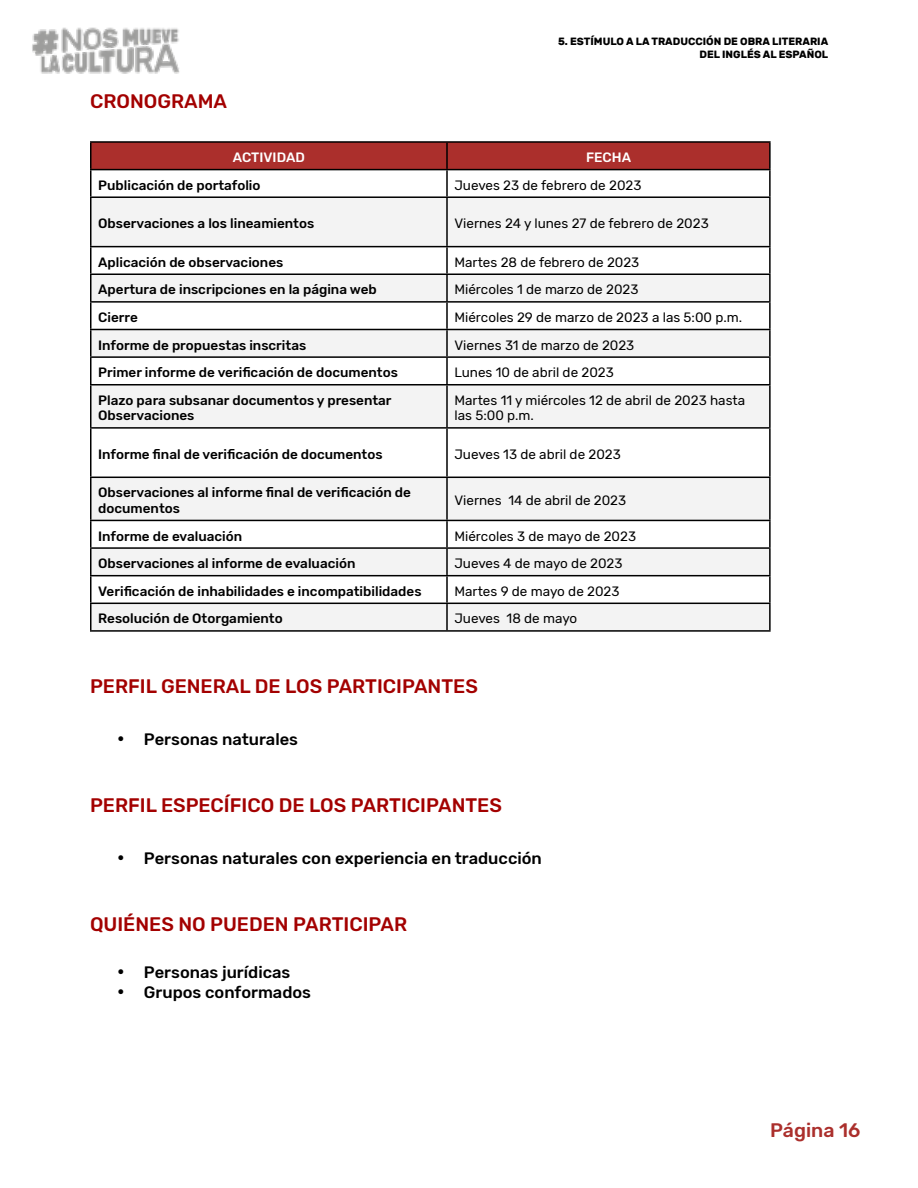
<style>
.page{position:relative;width:918px;height:1188px;background:#fff}
.page>*{position:absolute;margin:0;border:0;box-sizing:border-box;transform-origin:0 0}
.t1{font:500 19.5px "Rubik";color:#a30100}
.t2{font:500 19.5px "Rubik";color:#ab2f2c}
.t3{font:500 16.5px "Rubik";color:#000}
.t4{font:500 13.5px/15.6px "Rubik";color:#000}
.t5{font:13.5px/15.6px "Rubik";color:#000}
.t6{font:500 13.5px "Rubik";color:#fff}
.t7{font:700 10.5px/12.6px "Rubik";color:#000;text-align:right}
</style>
<div class="page">
<img style="left:32px;top:27px;width:148px;height:47px">
<div style="left:92px;top:143px;width:677px;height:26px;background:#ab2f2c"></div>
<svg style="left:92px;top:198px;width:677px;height:432px;fill:#f3f3f3"></svg>
<hr style="left:90px;top:141px;width:357px;height:2px;background:#000">
<hr style="left:447px;top:141px;width:324px;height:2px;background:#000">
<hr style="left:90px;top:169px;width:357px;height:1px;background:#000">
<hr style="left:447px;top:169px;width:324px;height:1px;background:#000">
<hr style="left:90px;top:196px;width:357px;height:2px;background:#000">
<hr style="left:447px;top:196px;width:324px;height:2px;background:#000">
<hr style="left:90px;top:246px;width:357px;height:1px;background:#000">
<hr style="left:447px;top:246px;width:324px;height:1px;background:#000">
<hr style="left:90px;top:274px;width:357px;height:1px;background:#000">
<hr style="left:447px;top:274px;width:324px;height:1px;background:#000">
<hr style="left:90px;top:301px;width:357px;height:2px;background:#000">
<hr style="left:447px;top:301px;width:324px;height:2px;background:#000">
<hr style="left:90px;top:329px;width:357px;height:1px;background:#000">
<hr style="left:447px;top:329px;width:324px;height:1px;background:#000">
<hr style="left:90px;top:356px;width:357px;height:2px;background:#000">
<hr style="left:447px;top:356px;width:324px;height:2px;background:#000">
<hr style="left:90px;top:384px;width:357px;height:1px;background:#000">
<hr style="left:447px;top:384px;width:324px;height:1px;background:#000">
<hr style="left:90px;top:427px;width:357px;height:2px;background:#000">
<hr style="left:447px;top:427px;width:324px;height:2px;background:#000">
<hr style="left:90px;top:477px;width:357px;height:1px;background:#000">
<hr style="left:447px;top:477px;width:324px;height:1px;background:#000">
<hr style="left:90px;top:520px;width:357px;height:1px;background:#000">
<hr style="left:447px;top:520px;width:324px;height:1px;background:#000">
<hr style="left:90px;top:547px;width:357px;height:2px;background:#000">
<hr style="left:447px;top:547px;width:324px;height:2px;background:#000">
<hr style="left:90px;top:575px;width:357px;height:1px;background:#000">
<hr style="left:447px;top:575px;width:324px;height:1px;background:#000">
<hr style="left:90px;top:603px;width:357px;height:1px;background:#000">
<hr style="left:447px;top:603px;width:324px;height:1px;background:#000">
<hr style="left:90px;top:630px;width:357px;height:2px;background:#000">
<hr style="left:447px;top:630px;width:324px;height:2px;background:#000">
<hr style="left:90px;top:143px;width:2px;height:26px;background:#000">
<hr style="left:90px;top:170px;width:2px;height:26px;background:#000">
<hr style="left:90px;top:198px;width:2px;height:48px;background:#000">
<hr style="left:90px;top:247px;width:2px;height:27px;background:#000">
<hr style="left:90px;top:275px;width:2px;height:26px;background:#000">
<hr style="left:90px;top:303px;width:2px;height:26px;background:#000">
<hr style="left:90px;top:330px;width:2px;height:26px;background:#000">
<hr style="left:90px;top:358px;width:2px;height:26px;background:#000">
<hr style="left:90px;top:385px;width:2px;height:42px;background:#000">
<hr style="left:90px;top:429px;width:2px;height:48px;background:#000">
<hr style="left:90px;top:478px;width:2px;height:42px;background:#000">
<hr style="left:90px;top:521px;width:2px;height:26px;background:#000">
<hr style="left:90px;top:549px;width:2px;height:26px;background:#000">
<hr style="left:90px;top:576px;width:2px;height:27px;background:#000">
<hr style="left:90px;top:604px;width:2px;height:26px;background:#000">
<hr style="left:446px;top:143px;width:2px;height:26px;background:#000">
<hr style="left:769px;top:143px;width:2px;height:26px;background:#000">
<hr style="left:446px;top:170px;width:2px;height:26px;background:#000">
<hr style="left:769px;top:170px;width:2px;height:26px;background:#000">
<hr style="left:446px;top:198px;width:2px;height:48px;background:#000">
<hr style="left:769px;top:198px;width:2px;height:48px;background:#000">
<hr style="left:446px;top:247px;width:2px;height:27px;background:#000">
<hr style="left:769px;top:247px;width:2px;height:27px;background:#000">
<hr style="left:446px;top:275px;width:2px;height:26px;background:#000">
<hr style="left:769px;top:275px;width:2px;height:26px;background:#000">
<hr style="left:446px;top:303px;width:2px;height:26px;background:#000">
<hr style="left:769px;top:303px;width:2px;height:26px;background:#000">
<hr style="left:446px;top:330px;width:2px;height:26px;background:#000">
<hr style="left:769px;top:330px;width:2px;height:26px;background:#000">
<hr style="left:446px;top:358px;width:2px;height:26px;background:#000">
<hr style="left:769px;top:358px;width:2px;height:26px;background:#000">
<hr style="left:446px;top:385px;width:2px;height:42px;background:#000">
<hr style="left:769px;top:385px;width:2px;height:42px;background:#000">
<hr style="left:446px;top:429px;width:2px;height:48px;background:#000">
<hr style="left:769px;top:429px;width:2px;height:48px;background:#000">
<hr style="left:446px;top:478px;width:2px;height:42px;background:#000">
<hr style="left:769px;top:478px;width:2px;height:42px;background:#000">
<hr style="left:446px;top:521px;width:2px;height:26px;background:#000">
<hr style="left:769px;top:521px;width:2px;height:26px;background:#000">
<hr style="left:446px;top:549px;width:2px;height:26px;background:#000">
<hr style="left:769px;top:549px;width:2px;height:26px;background:#000">
<hr style="left:446px;top:576px;width:2px;height:27px;background:#000">
<hr style="left:769px;top:576px;width:2px;height:27px;background:#000">
<hr style="left:446px;top:604px;width:2px;height:26px;background:#000">
<hr style="left:769px;top:604px;width:2px;height:26px;background:#000">
<h1 class="t1" style="left:90px;top:90px;width:139px">CRONOGRAMA</h1>
<p class="t7" style="left:558px;top:35px;width:272px">5. ESTÍMULO A LA TRADUCCIÓN DE OBRA LITERARIA<br>DEL INGLÉS AL ESPAÑOL</p>
<p class="t6" style="left:233px;top:150px;width:73px">ACTIVIDAD</p>
<p class="t6" style="left:586px;top:150px;width:46px">FECHA</p>
<p class="t4" style="left:98px;top:178px;width:164px">Publicación de portafolio</p>
<p class="t5" style="left:455px;top:178px;width:189px">Jueves 23 de febrero de 2023</p>
<p class="t4" style="left:98px;top:216px;width:218px">Observaciones a los lineamientos</p>
<p class="t5" style="left:455px;top:216px;width:256px">Viernes 24 y lunes 27 de febrero de 2023</p>
<p class="t4" style="left:98px;top:255px;width:187px">Aplicación de observaciones</p>
<p class="t5" style="left:455px;top:255px;width:186px">Martes 28 de febrero de 2023</p>
<p class="t4" style="left:98px;top:282px;width:280px">Apertura de inscripciones en la página web</p>
<p class="t5" style="left:455px;top:282px;width:186px">Miércoles 1 de marzo de 2023</p>
<p class="t4" style="left:98px;top:310px;width:41px">Cierre</p>
<p class="t5" style="left:455px;top:310px;width:289px">Miércoles 29 de marzo de 2023 a las 5:00 p.m.</p>
<p class="t4" style="left:98px;top:337px;width:210px">Informe de propuestas inscritas</p>
<p class="t5" style="left:455px;top:337px;width:181px">Viernes 31 de marzo de 2023</p>
<p class="t4" style="left:98px;top:365px;width:301px">Primer informe de verificación de documentos</p>
<p class="t5" style="left:455px;top:365px;width:161px">Lunes 10 de abril de 2023</p>
<p class="t4" style="left:98px;top:393px;width:295px">Plazo para subsanar documentos y presentar<br>Observaciones</p>
<p class="t5" style="left:455px;top:393px;width:292px">Martes 11 y miércoles 12 de abril de 2023 hasta las 5:00 p.m.</p>
<p class="t4" style="left:98px;top:447px;width:286px">Informe final de verificación de documentos</p>
<p class="t5" style="left:455px;top:447px;width:168px">Jueves 13 de abril de 2023</p>
<p class="t4" style="left:98px;top:485px;width:314px">Observaciones al informe final de verificación de documentos</p>
<p class="t5" style="left:455px;top:493px;width:173px">Viernes 14 de abril de 2023</p>
<p class="t4" style="left:98px;top:528px;width:145px">Informe de evaluación</p>
<p class="t5" style="left:455px;top:528px;width:183px">Miércoles 3 de mayo de 2023</p>
<p class="t4" style="left:98px;top:556px;width:259px">Observaciones al informe de evaluación</p>
<p class="t5" style="left:455px;top:556px;width:170px">Jueves 4 de mayo de 2023</p>
<p class="t4" style="left:98px;top:584px;width:325px">Verificación de inhabilidades e incompatibilidades</p>
<p class="t5" style="left:455px;top:584px;width:167px">Martes 9 de mayo de 2023</p>
<p class="t4" style="left:98px;top:611px;width:186px">Resolución de Otorgamiento</p>
<p class="t5" style="left:455px;top:611px;width:124px">Jueves 18 de mayo</p>
<h1 class="t1" style="left:90px;top:675px;width:389px">PERFIL GENERAL DE LOS PARTICIPANTES</h1>
<p class="t3" style="left:117px;top:730px;width:183px">• Personas naturales</p>
<h1 class="t1" style="left:90px;top:794px;width:413px">PERFIL ESPECÍFICO DE LOS PARTICIPANTES</h1>
<p class="t3" style="left:117px;top:849px;width:426px">• Personas naturales con experiencia en traducción</p>
<h1 class="t1" style="left:90px;top:913px;width:319px">QUIÉNES NO PUEDEN PARTICIPAR</h1>
<p class="t3" style="left:117px;top:963px;width:175px">• Personas jurídicas</p>
<p class="t3" style="left:117px;top:983px;width:196px">• Grupos conformados</p>
<h1 class="t2" style="left:770px;top:1119px;width:92px">Página 16</h1>
</div>
